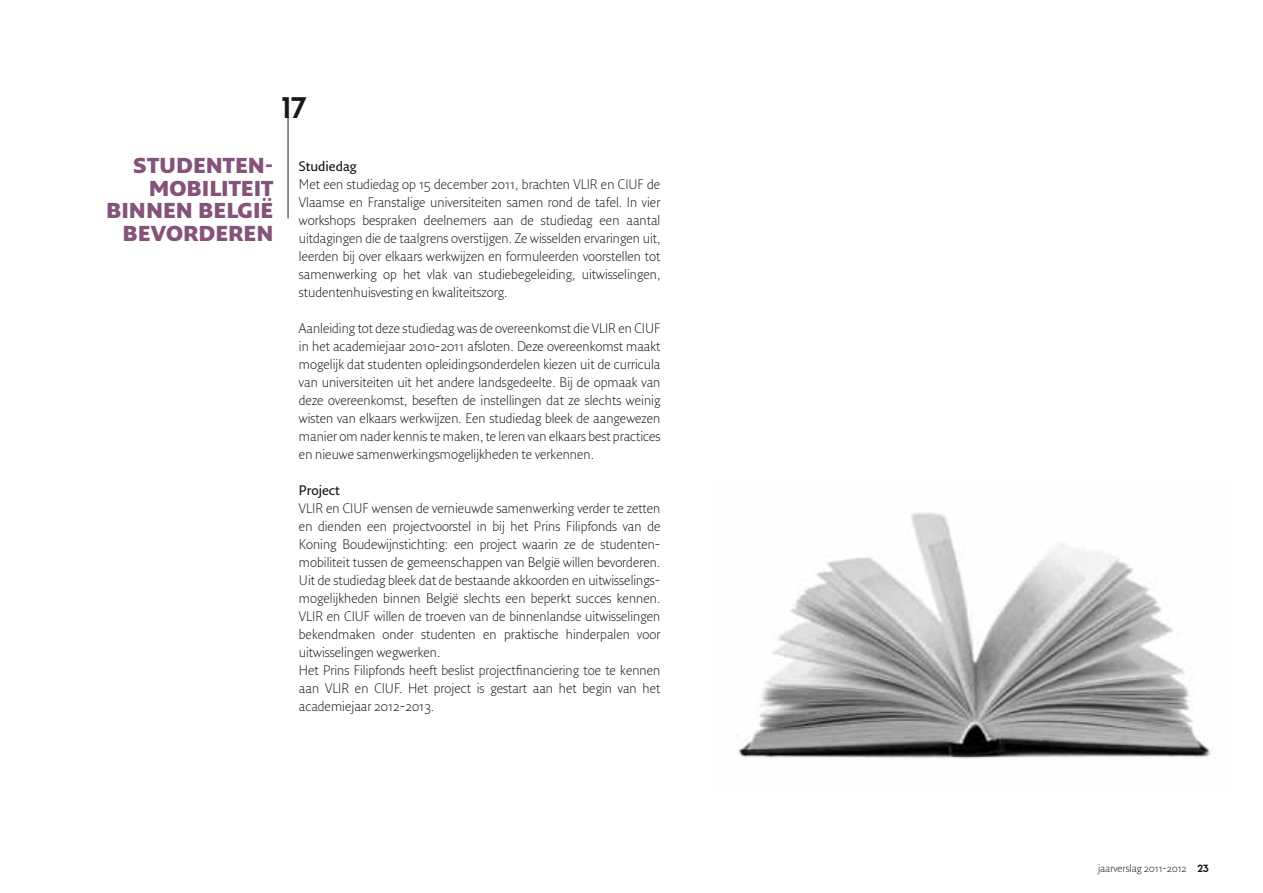
<style>
.page{position:relative;width:1263px;height:893px;background:#fff}
.page>*{position:absolute;margin:0;border:0;box-sizing:border-box;transform-origin:0 0}
.t1{font:30px "Chalet Tokyo";color:#1a171c}
.t2{font:900 21px/22.5px "Fresco Sans Std";color:#855279;text-align:right}
.t3{font:300 13.5px/18px "Fresco Sans Std";color:#1a171c;text-align:justify}
.t4{font:600 13.5px "Fresco Sans Std";color:#1a171c}
.t5{font:300 10.5px "Fresco Sans Std";color:#1a171c}
.s1{font-family:"Chalet Tokyo";font-weight:400}
</style>
<div class="page">
<hr style="left:288px;top:117px;width:1px;height:101px;background:#1a171c">
<img style="left:736px;top:512px;width:475px;height:247px">
<h1 class="t1" style="left:282px;top:89px;width:27px">17</h1>
<h2 class="t2" style="left:106px;top:154px;width:169px">STUDENTEN-<br>MOBILITEIT<br>BINNEN BELGIË<br>BEVORDEREN</h2>
<p class="t4" style="left:299px;top:158px;width:59px">Studiedag</p>
<p class="t3" style="left:299px;top:175px;width:363px">Met een studiedag op 15 december 2011, brachten VLIR en CIUF de Vlaamse en Franstalige universiteiten samen rond de tafel. In vier workshops bespraken deelnemers aan de studiedag een aantal uitdagingen die de taalgrens overstijgen. Ze wisselden ervaringen uit, leerden bij over elkaars werkwijzen en formuleerden voorstellen tot samenwerking op het vlak van studiebegeleiding, uitwisselingen, studentenhuisvesting en kwaliteitszorg.</p>
<p class="t3" style="left:299px;top:319px;width:363px">Aanleiding tot deze studiedag was de overeenkomst die VLIR en CIUF in het academiejaar 2010-2011 afsloten. Deze overeenkomst maakt mogelijk dat studenten opleidingsonderdelen kiezen uit de curricula van universiteiten uit het andere landsgedeelte. Bij de opmaak van deze overeenkomst, beseften de instellingen dat ze slechts weinig wisten van elkaars werkwijzen. Een studiedag bleek de aangewezen manier om nader kennis te maken, te leren van elkaars best practices en nieuwe samenwerkingsmogelijkheden te verkennen.</p>
<p class="t4" style="left:299px;top:482px;width:42px">Project</p>
<p class="t3" style="left:299px;top:499px;width:363px;text-align:left">VLIR en CIUF wensen de vernieuwde samenwerking verder te zetten en dienden een projectvoorstel in bij het Prins Filipfonds van de Koning Boudewijnstichting: een project waarin ze de studenten&shy;mobiliteit tussen de gemeenschappen van België willen bevorderen.<br>Uit de studiedag bleek dat de bestaande akkoorden en uitwisselings&shy;mogelijkheden binnen België slechts een beperkt succes kennen.<br>VLIR en CIUF willen de troeven van de binnenlandse uitwisselingen bekendmaken onder studenten en praktische hinderpalen voor uitwisselingen wegwerken.<br>Het Prins Filipfonds heeft beslist projectfinanciering toe te kennen aan VLIR en CIUF. Het project is gestart aan het begin van het academiejaar 2012-2013.</p>
<p class="t5" style="left:1098px;top:861px;width:112px">jaarverslag 2011-2012 <span class="s1">23</span></p>
</div>
